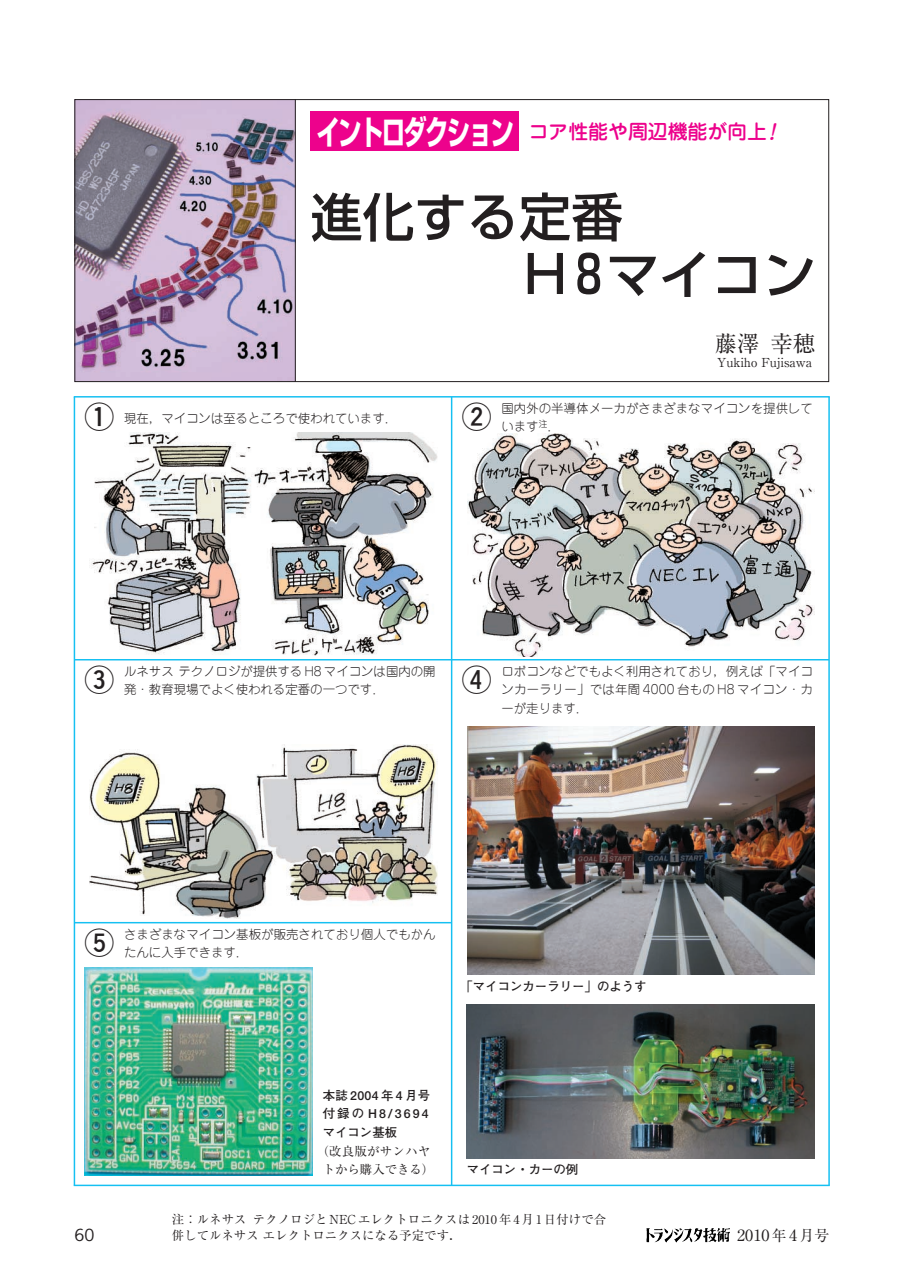
<style>
.page{position:relative;width:902px;height:1274px;background:#fff}
.page>*{position:absolute;margin:0;border:0;box-sizing:border-box;transform-origin:0 0}
.t1{font:500 52.15px/57.1px "Shin Go";color:#231f20}
.t2{font:700 33.43px "Shin Go";letter-spacing:-.075em;color:#fff;scale:.7 1}
.t3{font:700 29.75px "Futo Go B101";color:#231f20}
.t4{font:22.4px "Ryumin";color:#231f20}
.t5{font:500 19.78px "Jun 34";color:#ed028c}
.t6{font:16.1px "Ryumin";color:#231f20}
.t7{font:15.58px "News Gothic";color:#231f20;scale:1.11 1}
.t8{font:300 12.42px/18.6px "Jun 101";letter-spacing:.005em;color:#231f20}
.t9{font:12.42px/16.1px "Ryumin";letter-spacing:.005em;color:#231f20}
.t10{font:700 12.42px/18.6px "Futo Go B101";letter-spacing:.025em;color:#231f20}
.t11{font:700 12.42px "Futo Go B101";color:#231f20}
.s1{font-style:italic}
.s2{font-size:14.88px}
</style>
<div class="page">
<img style="left:679px;top:1228px;width:50px;height:14px">
<img style="left:91px;top:432px;width:346px;height:223px">
<img style="left:90px;top:744px;width:347px;height:174px">
<img style="left:467px;top:434px;width:347px;height:223px">
<img style="left:466px;top:1005px;width:348px;height:153px">
<hr style="left:74px;top:396px;width:755px;height:2px;background:#15c0f2">
<hr style="left:74px;top:659px;width:754px;height:1px;background:#15c0f2">
<hr style="left:74px;top:922px;width:378px;height:1px;background:#15c0f2">
<hr style="left:74px;top:1185px;width:755px;height:1px;background:#15c0f2">
<hr style="left:74px;top:397px;width:1px;height:789px;background:#15c0f2">
<hr style="left:451px;top:397px;width:1px;height:789px;background:#15c0f2">
<hr style="left:828px;top:397px;width:1px;height:789px;background:#15c0f2">
<img style="left:84px;top:967px;width:229px;height:209px">
<img style="left:467px;top:727px;width:347px;height:248px">
<img style="left:76px;top:101px;width:219px;height:279px">
<hr style="left:295px;top:99px;width:1px;height:283px;background:#231f20">
<div style="left:310px;top:112px;width:208px;height:39px;background:#ed028c"></div>
<h2 class="t2" style="left:316px;top:120px;width:283px">イントロダクション</h2>
<h3 class="t5" style="left:528px;top:124px;width:259px">コア性能や周辺機能が向上<span class="s1">！</span></h3>
<h1 class="t1" style="left:524px;top:195px;width:293px;text-indent:-214px">進化する定番<br>H８マイコン</h1>
<h3 class="t4" style="left:714px;top:336px;width:102px">藤澤幸穂</h3>
<p class="t9" style="left:716px;top:356px;width:97px">Yukiho Fujisawa</p>
<h3 class="t3" style="left:84px;top:406px;width:31px">①</h3>
<p class="t8" style="left:124px;top:410px;width:274px">現在，マイコンは至るところで使われています．</p>
<h3 class="t3" style="left:461px;top:406px;width:31px">②</h3>
<p class="t8" style="left:501px;top:400px;width:313px">国内外の半導体メーカがさまざまなマイコンを提供しています<sup>注</sup>．</p>
<h3 class="t3" style="left:84px;top:669px;width:31px">③</h3>
<p class="t8" style="left:124px;top:663px;width:313px">ルネサステクノロジが提供する H8 マイコンは国内の開発・教育現場でよく使われる定番の一つです．</p>
<h3 class="t3" style="left:461px;top:669px;width:31px">④</h3>
<p class="t8" style="left:501px;top:663px;width:313px;text-align:justify">ロボコンなどでもよく利用されており，例えば「マイコンカーラリー」では年間 4000 台もの H8 マイコン・カーが走ります．</p>
<h3 class="t3" style="left:84px;top:931px;width:31px">⑤</h3>
<p class="t8" style="left:124px;top:926px;width:313px">さまざまなマイコン基板が販売されており個人でもかんたんに入手できます．</p>
<p class="t11" style="left:460px;top:981px;width:188px">「マイコンカーラリー」のようす</p>
<p class="t10" style="left:322px;top:1087px;width:109px">本誌 2004年 4 月号付録の H8/3694マイコン基板</p>
<p class="t9" style="left:316px;top:1143px;width:119px;line-height:18.6px;text-align:center">（改良版がサンハヤトから購入できる）</p>
<p class="t11" style="left:466px;top:1165px;width:113px">マイコン・カーの例</p>
<p class="t7" style="left:74px;top:1229px;width:20px">60</p>
<p class="t9" style="left:172px;top:1213px;width:435px">注：ルネサステクノロジとNECエレクトロニクスは2010年4月1日付けで合併してルネサスエレクトロニクスになる予定です．</p>
<p class="t6" style="left:737px;top:1229px;width:93px">2010<span class="s2">年</span>4<span class="s2">月号</span></p>
</div>
